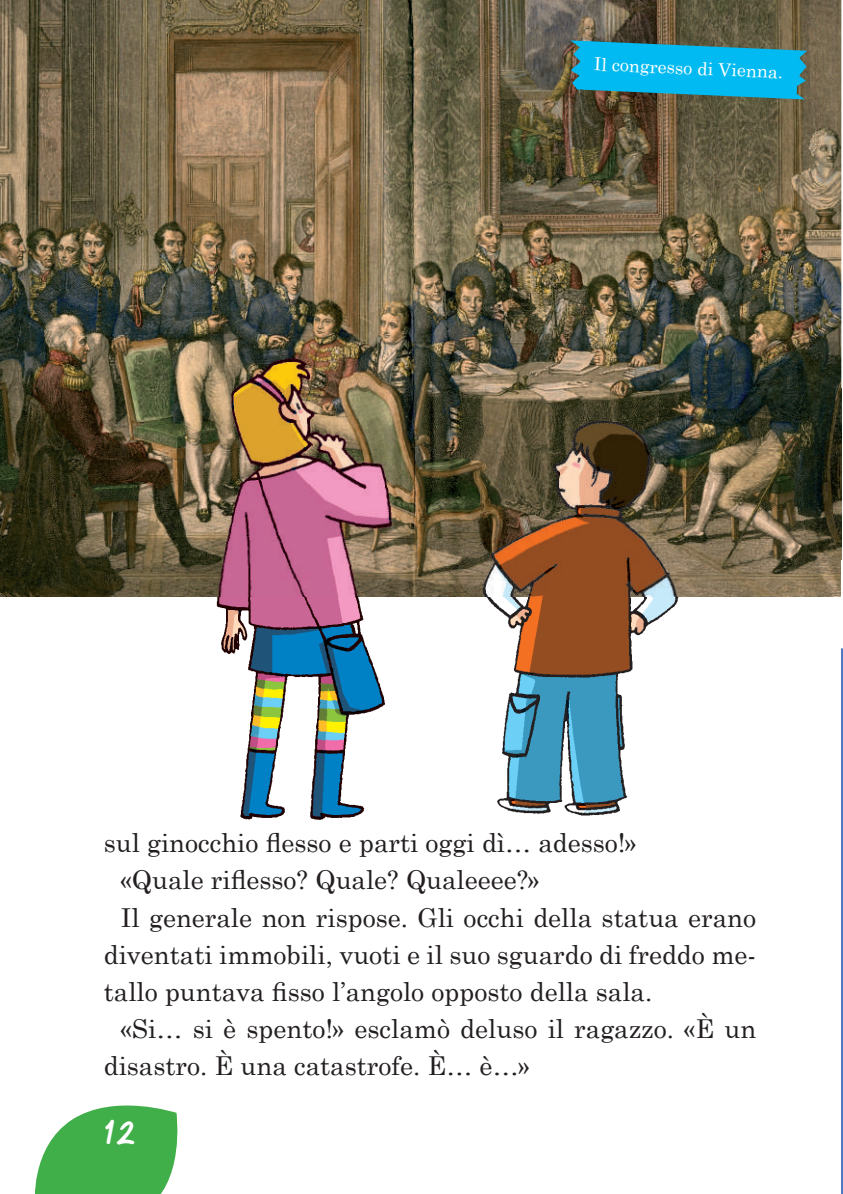
<style>
.page{position:relative;width:843px;height:1194px;background:#fff}
.page>*{position:absolute;margin:0;border:0;box-sizing:border-box;transform-origin:0 0}
.t1{font:38px "Cosmic";color:#fff}
.t2{font:26px "Century Schoolbook";color:#231f20}
.t3{font:18px "Century Schoolbook";color:#fff}
</style>
<div class="page">
<img style="left:0;top:0;width:841px;height:389px">
<img style="left:0;top:389px;width:110px;height:208px">
<img style="left:760px;top:389px;width:81px;height:208px">
<svg style="left:570px;top:40px;width:237px;height:59px"></svg>
<img style="left:110px;top:334px;width:650px;height:486px">
<img style="left:841px;top:648px;width:1px;height:543px">
<svg style="left:35px;top:1105px;width:143px;height:89px"></svg>
<p class="t3" style="left:595px;top:48px;width:190px;rotate:3deg">Il congresso di Vienna.</p>
<p class="t2" style="left:104px;top:821px;width:534px">sul ginocchio flesso e parti oggi dì… adesso!»</p>
<p class="t2" style="left:121px;top:858px;width:420px">«Quale riflesso? Quale? Qualeeee?»</p>
<p class="t2" style="left:121px;top:895px;width:636px">Il generale non rispose. Gli occhi della statua erano</p>
<p class="t2" style="left:104px;top:932px;width:653px">diventati immobili, vuoti e il suo sguardo di freddo me-</p>
<p class="t2" style="left:104px;top:969px;width:550px">tallo puntava fisso l’angolo opposto della sala.</p>
<p class="t2" style="left:121px;top:1006px;width:636px">«Si… si è spento!» esclamò deluso il ragazzo. «È un</p>
<p class="t2" style="left:104px;top:1043px;width:427px">disastro. È una catastrofe. È… è…»</p>
<h1 class="t1" style="left:104px;top:1105px;width:33px">12</h1>
</div>
